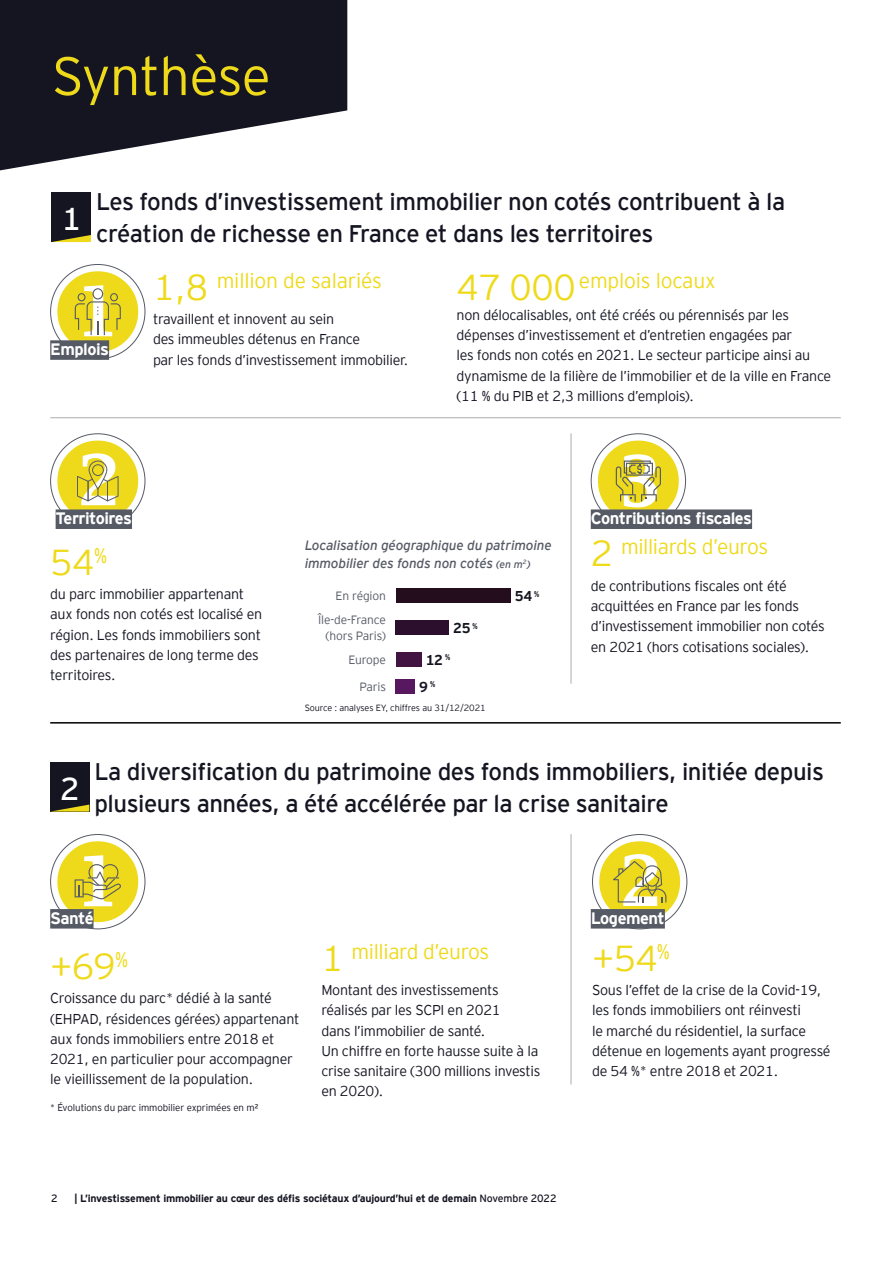
<style>
.page{position:relative;width:893px;height:1263px;background:#fff}
.page>*{position:absolute;margin:0;border:0;box-sizing:border-box;transform-origin:0 0}
.t1{font:300 54px "EY Interstate";letter-spacing:-.015em;color:#eeda1b}
.t2{font:300 36px "EY Interstate";color:#eeda1b}
.t3{font:31.5px "EY Interstate";color:#fff}
.t4{font:24px/31.5px "EY Interstate";letter-spacing:-.02em;color:#151522}
.t5{font:300 21px "EY Interstate";letter-spacing:-.02em;color:#eeda1b}
.t6{font:700 16.5px "EY Interstate";letter-spacing:-.03em;color:#fff}
.t7{font:300 14.25px/20.2px "EY Interstate";letter-spacing:-.02em;color:#151522}
.t8{font:700 14.25px "EY Interstate";color:#151522}
.t9{font:italic 13.5px/18px "EY Interstate";letter-spacing:-.01em;color:#565a65}
.t10{font:300 12px/15.6px "EY Interstate";letter-spacing:-.01em;color:#565a65;text-align:right}
.t11{font:700 10.5px "EY Interstate";letter-spacing:-.02em;color:#151522}
.t12{font:10.5px "EY Interstate";color:#151522}
.t13{font:300 9.75px "EY Interstate";letter-spacing:-.01em;color:#151522}
.t14{font:300 9px "EY Interstate";letter-spacing:-.01em;color:#151522}
.s1{font-size:36px}
.s2{font-size:10.5px}
.s3{font-weight:400}
</style>
<div class="page">
<svg style="left:0;top:0;width:347px;height:170px;fill:#151522"></svg>
<div style="left:52px;top:193px;width:39px;height:49px;background:#151522"></div>
<svg style="left:52px;top:235px;width:39px;height:7px"></svg>
<div style="left:50px;top:762px;width:39px;height:50px;background:#151522"></div>
<svg style="left:50px;top:804px;width:39px;height:8px"></svg>
<hr style="left:50px;top:722px;width:791px;height:1px;background:#000">
<hr style="left:50px;top:417px;width:791px;height:1px;background:#a9acaf">
<hr style="left:571px;top:834px;width:1px;height:250px;background:#a9acaf">
<svg style="left:599px;top:841px;width:81px;height:81px"></svg>
<div style="left:591px;top:909px;width:74px;height:19px;background:#565a65"></div>
<svg style="left:57px;top:841px;width:81px;height:81px"></svg>
<div style="left:50px;top:909px;width:44px;height:19px;background:#565a65"></div>
<hr style="left:571px;top:433px;width:1px;height:251px;background:#a9acaf">
<div style="left:56px;top:509px;width:76px;height:20px;background:#565a65"></div>
<div style="left:396px;top:588px;width:115px;height:15px;background:#240e1e"></div>
<div style="left:396px;top:652px;width:25px;height:15px;background:#421442"></div>
<div style="left:396px;top:679px;width:19px;height:15px;background:#57185f"></div>
<div style="left:396px;top:620px;width:53px;height:15px;background:#2b0f2c"></div>
<svg style="left:598px;top:441px;width:81px;height:68px"></svg>
<div style="left:591px;top:509px;width:161px;height:20px;background:#565a65"></div>
<svg style="left:57px;top:441px;width:81px;height:73px"></svg>
<svg style="left:57px;top:271px;width:81px;height:81px"></svg>
<div style="left:50px;top:340px;width:59px;height:20px;background:#565a65"></div>
<h1 class="t1" style="left:52px;top:38px;width:220px">Synthèse</h1>
<h3 class="t3" style="left:62px;top:196px;width:21px">1</h3>
<h3 class="t4" style="left:96px;top:185px;width:691px">Les fonds d’investissement immobilier non cotés contribuent à la création de richesse en France et dans les territoires</h3>
<p class="t6" style="left:50px;top:338px;width:60px">Emplois</p>
<h3 class="t5" style="left:153px;top:265px;width:230px"><span class="s1">1,8</span> million de salariés</h3>
<p class="t7" style="left:153px;top:308px;width:257px">travaillent et innovent au sein<br>des immeubles détenus en France<br>par les fonds d’investissement immobilier.</p>
<p class="t6" style="left:56px;top:507px;width:78px">Territoires</p>
<h3 class="t5" style="left:457px;top:265px;width:261px"><span class="s1">47 000</span> emplois locaux</h3>
<p class="t7" style="left:457px;top:304px;width:376px">non délocalisables, ont été créés ou pérennisés par les dépenses d’investissement et d’entretien engagées par<br>les fonds non cotés en 2021. Le secteur participe ainsi au dynamisme de la filière de l’immobilier et de la ville en France (11 % du PIB et 2,3 millions d’emplois).</p>
<p class="t6" style="left:591px;top:507px;width:163px">Contributions fiscales</p>
<h2 class="t2" style="left:50px;top:536px;width:58px">54<sup>%</sup></h2>
<p class="t7" style="left:50px;top:583px;width:214px">du parc immobilier appartenant aux fonds non cotés est localisé en région. Les fonds immobiliers sont des partenaires de long terme des territoires.</p>
<p class="t9" style="left:305px;top:535px;width:248px">Localisation géographique du patrimoine immobilier des fonds non cotés <span class="s2">(en m</span><sup>2</sup><span class="s2">)</span></p>
<p class="t10" style="left:336px;top:588px;width:52px">En région</p>
<p class="t8" style="left:515px;top:586px;width:26px">54<sup>%</sup></p>
<p class="t10" style="left:318px;top:612px;width:69px">Île-de-France (hors Paris)</p>
<p class="t8" style="left:453px;top:618px;width:26px">25<sup>%</sup></p>
<p class="t10" style="left:348px;top:651px;width:39px">Europe</p>
<p class="t8" style="left:426px;top:650px;width:26px">12<sup>%</sup></p>
<p class="t10" style="left:359px;top:678px;width:28px">Paris</p>
<p class="t8" style="left:419px;top:676px;width:17px">9<sup>%</sup></p>
<p class="t14" style="left:305px;top:701px;width:183px">Source : analyses EY, chiffres au 31/12/2021</p>
<h3 class="t5" style="left:591px;top:532px;width:179px"><span class="s1">2</span> milliards d’euros</h3>
<p class="t7" style="left:591px;top:575px;width:236px">de contributions fiscales ont été acquittées en France par les fonds d’investissement immobilier non cotés en 2021 (hors cotisations sociales).</p>
<h3 class="t3" style="left:60px;top:766px;width:21px">2</h3>
<h3 class="t4" style="left:94px;top:754px;width:731px">La diversification du patrimoine des fonds immobiliers, initiée depuis plusieurs années, a été accélérée par la crise sanitaire</h3>
<p class="t6" style="left:50px;top:906px;width:45px">Santé</p>
<p class="t6" style="left:591px;top:906px;width:76px">Logement</p>
<h2 class="t2" style="left:50px;top:940px;width:79px">+69<sup>%</sup></h2>
<p class="t7" style="left:50px;top:987px;width:251px">Croissance du parc* dédié à la santé (EHPAD, résidences gérées) appartenant aux fonds immobiliers entre 2018 et 2021, en particulier pour accompagner le vieillissement de la population.</p>
<p class="t13" style="left:50px;top:1100px;width:210px">* Évolutions du parc immobilier exprimées en m²</p>
<h3 class="t5" style="left:321px;top:936px;width:169px"><span class="s1">1</span> milliard d’euros</h3>
<p class="t7" style="left:321px;top:979px;width:221px">Montant des investissements réalisés par les SCPI en 2021<br>dans l’immobilier de santé.<br>Un chiffre en forte hausse suite à la crise sanitaire (300 millions investis en 2020).</p>
<p class="t12" style="left:51px;top:1191px;width:8px">2</p>
<p class="t11" style="left:74px;top:1191px;width:484px">| L’investissement immobilier au cœur des défis sociétaux d’aujourd’hui et de demain <span class="s3">Novembre 2022</span></p>
<h2 class="t2" style="left:592px;top:932px;width:79px">+54<sup>%</sup></h2>
<p class="t7" style="left:592px;top:979px;width:240px">Sous l’effet de la crise de la Covid-19, les fonds immobiliers ont réinvesti<br>le marché du résidentiel, la surface détenue en logements ayant progressé de 54 %* entre 2018 et 2021.</p>
</div>
